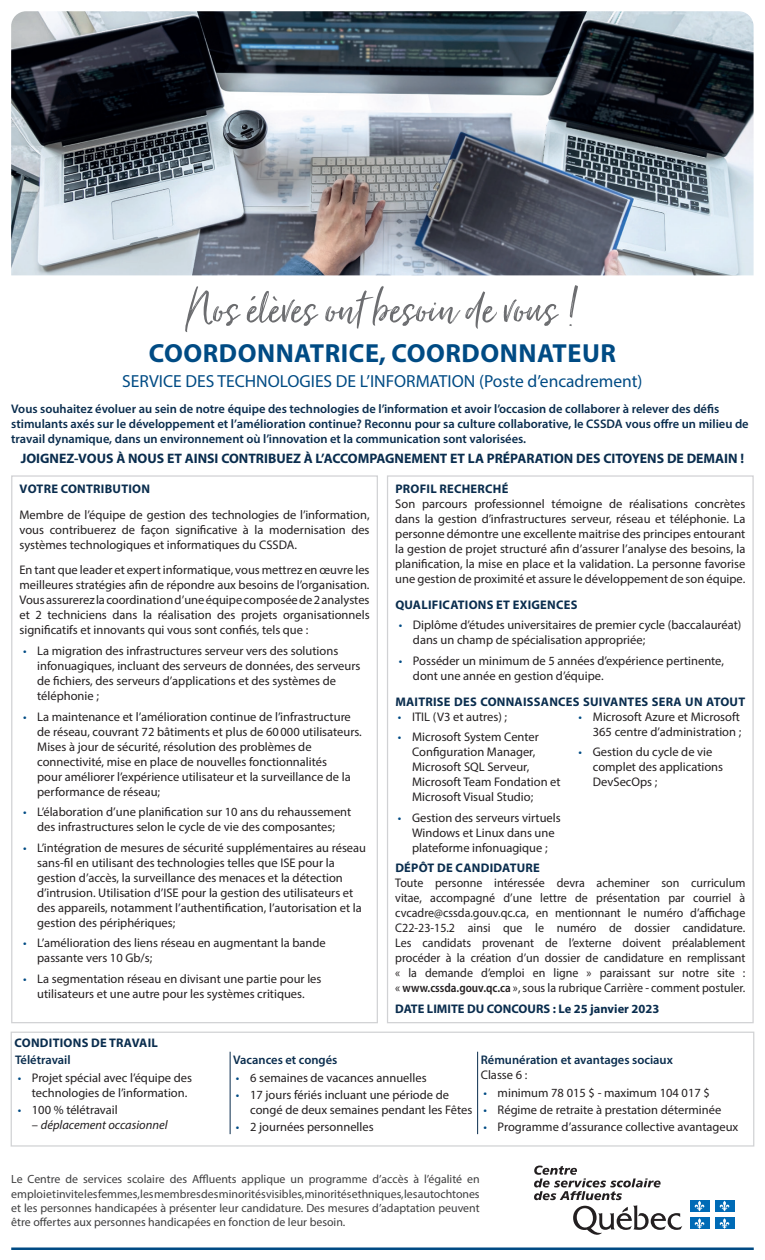
<style>
.page{position:relative;width:765px;height:1260px;background:#fff}
.page>*{position:absolute;margin:0;border:0;box-sizing:border-box;transform-origin:0 0}
.t1{font:55px "Just Lovely";color:#6c6d70}
.t2{font:700 26.25px "Myriad Pro";letter-spacing:.02em;color:#004b84}
.t3{font:17.5px "Myriad Pro";color:#004b84}
.t4{font:700 13.75px "Myriad Pro";color:#0a2d4e}
.t5{font:12.5px/15px "Myriad Pro";color:#231f20}
.t6{font:12.5px/15px "Myriad Pro";color:#231f20;text-align:justify;scale:.96 1}
.t7{font:600 12.5px/15px "Myriad Pro";color:#0a2d4e}
.t8{font:700 12.5px "Myriad Pro";letter-spacing:.02em;color:#0a2d4e}
.t9{font:700 12.5px "Myriad Pro";color:#0a2d4e}
.t10{font:italic 12.5px "Myriad Pro";color:#231f20}
.t11{font:11.88px/14.2px "Myriad Pro";color:#3e3e3f;text-align:justify}
.s1{color:#004b84}
.s2{font-weight:600;font-stretch:semi-condensed}
.s3{font-style:normal}
</style>
<div class="page">
<svg style="left:534px;top:1166px;width:148px;height:69px"></svg>
<div style="left:690px;top:1200px;width:19px;height:12px;background:#006bb6"></div>
<svg style="left:694px;top:1201px;width:11px;height:10px"></svg>
<div style="left:715px;top:1200px;width:19px;height:12px;background:#006bb6"></div>
<svg style="left:719px;top:1201px;width:11px;height:10px"></svg>
<div style="left:690px;top:1218px;width:19px;height:11px;background:#006bb6"></div>
<svg style="left:694px;top:1218px;width:11px;height:11px"></svg>
<div style="left:715px;top:1218px;width:19px;height:11px;background:#006bb6"></div>
<svg style="left:719px;top:1218px;width:11px;height:11px"></svg>
<img style="left:11px;top:11px;width:743px;height:264px">
<hr style="left:11px;top:1248px;width:743px;height:2px;background:#004b84">
<hr style="left:230px;top:1052px;width:1px;height:82px;background:#0a2d4e">
<hr style="left:477px;top:1052px;width:1px;height:82px;background:#0a2d4e">
<div style="left:11px;top:1032px;width:743px;height:115px;border:1px solid #d1d2d4"></div>
<h1 class="t1" style="left:186px;top:275px;width:394px">Nos élèves ont besoin de vous !</h1>
<h2 class="t2" style="left:149px;top:336px;width:469px">COORDONNATRICE, COORDONNATEUR</h2>
<h3 class="t3" style="left:122px;top:371px;width:522px">SERVICE DES TECHNOLOGIES DE L’INFORMATION (Poste d’encadrement)</h3>
<p class="t7" style="left:11px;top:401px;width:739px">Vous souhaitez évoluer au sein de notre équipe des technologies de l’information et avoir l’occasion de collaborer à relever des défis stimulants axés sur le développement et l’amélioration continue? Reconnu pour sa culture collaborative, le CSSDA vous offre un milieu de travail dynamique, dans un environnement où l’innovation et la communication sont valorisées.</p>
<p class="t4" style="left:21px;top:450px;width:725px">JOIGNEZ-VOUS À NOUS ET AINSI CONTRIBUEZ À L’ACCOMPAGNEMENT ET LA PRÉPARATION DES CITOYENS DE DEMAIN !</p>
<p class="t8" style="left:20px;top:481px;width:132px">VOTRE CONTRIBUTION</p>
<p class="t5" style="left:19px;top:507px;width:352px;text-align:justify">Membre de l’équipe de gestion des technologies de l’information, vous contribuerez de façon significative à la modernisation des systèmes technologiques et informatiques du CSSDA.</p>
<p class="t5" style="left:19px;top:562px;width:352px;text-align:justify">En tant que leader et expert informatique, vous mettrez en œuvre les meilleures stratégies afin de répondre aux besoins de l’organisation.<br>Vous assurerez la coordination d’une équipe composée de 2 analystes et 2 techniciens dans la réalisation des projets organisationnels significatifs et innovants qui vous sont confiés, tels que :</p>
<p class="t5" style="left:37px;top:643px;width:325px;text-indent:-14px"><span class="s1">•</span> La migration des infrastructures serveur vers des solutions infonuagiques, incluant des serveurs de données, des serveurs de fichiers, des serveurs d’applications et des systèmes de téléphonie ;</p>
<p class="t5" style="left:37px;top:709px;width:326px;text-indent:-14px"><span class="s1">•</span> La maintenance et l’amélioration continue de l’infrastructure de réseau, couvrant 72 bâtiments et plus de 60000 utilisateurs.<br>Mises à jour de sécurité, résolution des problèmes de connectivité, mise en place de nouvelles fonctionnalités<br>pour améliorer l’expérience utilisateur et la surveillance de la performance de réseau;</p>
<p class="t5" style="left:23px;top:804px;width:330px;text-align:center"><span class="s1">•</span> L’élaboration d’une planification sur 10 ans du rehaussement des infrastructures selon le cycle de vie des composantes;</p>
<p class="t5" style="left:37px;top:840px;width:330px;text-indent:-14px"><span class="s1">•</span> L’intégration de mesures de sécurité supplémentaires au réseau sans-fil en utilisant des technologies telles que ISE pour la gestion d’accès, la surveillance des menaces et la détection d’intrusion. Utilisation d’ISE pour la gestion des utilisateurs et des appareils, notamment l’authentification, l’autorisation et la gestion des périphériques;</p>
<p class="t5" style="left:37px;top:936px;width:290px;text-indent:-14px"><span class="s1">•</span> L’amélioration des liens réseau en augmentant la bande passante vers 10 Gb/s;</p>
<p class="t5" style="left:23px;top:971px;width:300px;text-align:center"><span class="s1">•</span> La segmentation réseau en divisant une partie pour les utilisateurs et une autre pour les systèmes critiques.</p>
<p class="t8" style="left:395px;top:481px;width:115px">PROFIL RECHERCHÉ</p>
<p class="t5" style="left:395px;top:496px;width:352px;text-align:justify">Son parcours professionnel témoigne de réalisations concrètes dans la gestion d’infrastructures serveur, réseau et téléphonie. La personne démontre une excellente maitrise des principes entourant la gestion de projet structuré afin d’assurer l’analyse des besoins, la planification, la mise en place et la validation. La personne favorise une gestion de proximité et assure le développement de son équipe.</p>
<p class="t8" style="left:395px;top:596px;width:184px">QUALIFICATIONS ET EXIGENCES</p>
<p class="t5" style="left:413px;top:617px;width:330px;text-indent:-14px"><span class="s1">•</span> Diplôme d’études universitaires de premier cycle (baccalauréat) dans un champ de spécialisation appropriée;</p>
<p class="t5" style="left:413px;top:653px;width:313px;text-indent:-14px"><span class="s1">•</span> Posséder un minimum de 5 années d’expérience pertinente, dont une année en gestion d’équipe.</p>
<p class="t8" style="left:395px;top:694px;width:351px">MAITRISE DES CONNAISSANCES SUIVANTES SERA UN ATOUT</p>
<p class="t5" style="left:398px;top:709px;width:111px"><span class="s1">•</span> ITIL (V3 et autres) ;</p>
<p class="t5" style="left:412px;top:729px;width:150px;text-indent:-14px"><span class="s1">•</span> Microsoft System Center<br>Configuration Manager,<br>Microsoft SQL Serveur,<br>Microsoft Team Fondation et<br>Microsoft Visual Studio;</p>
<p class="t5" style="left:412px;top:810px;width:150px;text-indent:-14px"><span class="s1">•</span> Gestion des serveurs virtuels<br>Windows et Linux dans une plateforme infonuagique ;</p>
<p class="t5" style="left:579px;top:709px;width:164px;text-align:right"><span class="s1">•</span> Microsoft Azure et Microsoft<br>365 centre d’administration ;</p>
<p class="t5" style="left:593px;top:744px;width:132px;text-indent:-14px"><span class="s1">•</span> Gestion du cycle de vie complet des applications<br>DevSecOps ;</p>
<p class="t8" style="left:395px;top:860px;width:146px">DÉPÔT DE CANDIDATURE</p>
<p class="t6" style="left:395px;top:876px;width:366px">Toute personne intéressée devra acheminer son curriculum vitae, accompagné d’une lettre de présentation par courriel à cvcadre@cssda.gouv.qc.ca, en mentionnant le numéro d’affichage C22-23-15.2 ainsi que le numéro de dossier candidature.<br>Les candidats provenant de l’externe doivent préalablement procéder à la création d’un dossier de candidature en remplissant « la demande d’emploi en ligne » paraissant sur notre site : « <span class="s2">www.cssda.gouv.qc.ca</span> », sous la rubrique Carrière - comment postuler.</p>
<p class="t9" style="left:395px;top:1001px;width:266px">DATE LIMITE DU CONCOURS : Le 25 janvier 2023</p>
<p class="t8" style="left:15px;top:1034px;width:145px">CONDITIONS DE TRAVAIL</p>
<p class="t7" style="left:15px;top:1052px;width:57px">Télétravail</p>
<p class="t5" style="left:32px;top:1070px;width:162px;text-indent:-14px"><span class="s1">•</span> Projet spécial avec l’équipe des technologies de l’information.</p>
<p class="t5" style="left:18px;top:1102px;width:102px"><span class="s1">•</span> 100 % télétravail</p>
<p class="t10" style="left:32px;top:1117px;width:137px"><span class="s3">–</span> déplacement occasionnel</p>
<p class="t7" style="left:233px;top:1052px;width:106px">Vacances et congés</p>
<p class="t5" style="left:236px;top:1070px;width:192px"><span class="s1">•</span> 6 semaines de vacances annuelles</p>
<p class="t5" style="left:250px;top:1087px;width:224px;text-indent:-14px"><span class="s1">•</span> 17 jours fériés incluant une période de congé de deux semaines pendant les Fêtes</p>
<p class="t5" style="left:236px;top:1119px;width:139px"><span class="s1">•</span> 2 journées personnelles</p>
<p class="t7" style="left:481px;top:1052px;width:194px">Rémunération et avantages sociaux</p>
<p class="t5" style="left:481px;top:1067px;width:48px">Classe 6 :</p>
<p class="t5" style="left:483px;top:1085px;width:228px"><span class="s1">•</span> minimum 78 015 $ - maximum 104 017 $</p>
<p class="t5" style="left:483px;top:1102px;width:239px"><span class="s1">•</span> Régime de retraite à prestation déterminée</p>
<p class="t5" style="left:483px;top:1119px;width:256px"><span class="s1">•</span> Programme d’assurance collective avantageux</p>
<p class="t11" style="left:11px;top:1172px;width:470px">Le Centre de services scolaire des Affluents applique un programme d’accès à l’égalité en emploi et invite les femmes, les membres des minorités visibles, minorités ethniques, les autochtones et les personnes handicapées à présenter leur candidature. Des mesures d’adaptation peuvent être offertes aux personnes handicapées en fonction de leur besoin.</p>
</div>
